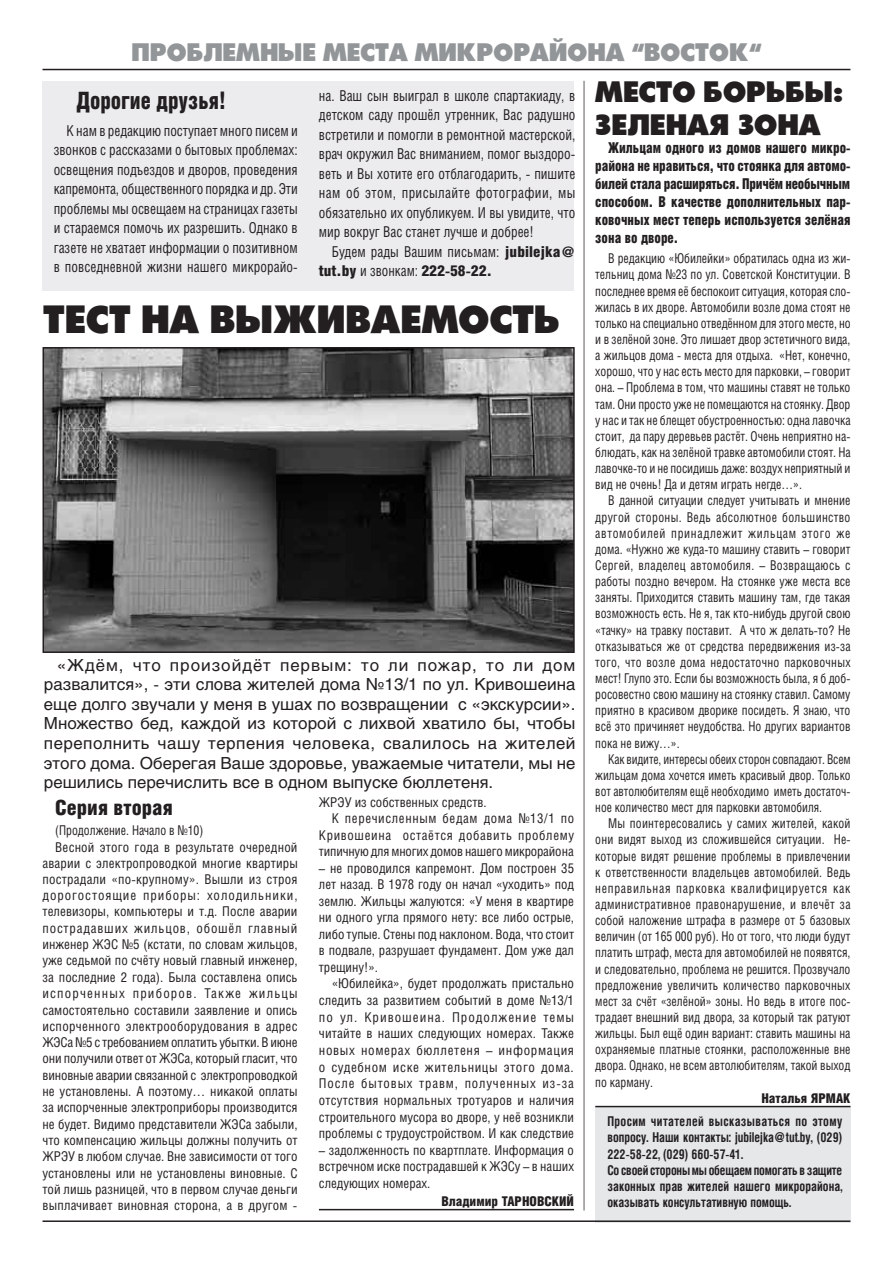
<style>
.page{position:relative;width:893px;height:1263px;background:#fff}
.page>*{position:absolute;margin:0;border:0;box-sizing:border-box;transform-origin:0 0}
.ЮБ_ЗАГ_30{font:42px "Futura Press Press";color:#231f20}
.ЮБ_ЗАГ_24{font:31.5px/33px "Futura Press Press";color:#231f20}
.ЮБ_ЗАГ_24-2{font:27px "Futura Press Press";color:#939698}
.ЮБ_ОСНОВНОЙ_ТЕКСТ{font:900 24px "Helios Cond";color:#231f20;scale:.9 1}
.ЮБ_Лид_в_колонку{font:900 21px "Helios Cond";color:#231f20}
.ЮБ_Лид{font:16.5px/19.5px "Helios";color:#231f20;text-align:justify}
.ЮБ_ОСНОВНОЙ_ТЕКСТ-2{font:15px/19.5px "Helios Cond";color:#231f20;text-align:justify;scale:.91 1}
.ЮБ_Лид_в_колонку-2{font:900 15px/18px "Helios Cond";color:#231f20;text-align:justify;scale:.9 1}
.ЮБ_ОСНОВНОЙ_ТЕКСТ-3{font:13.5px/16.2px "Helios Cond";color:#231f20;text-align:justify;scale:.9 1}
.ЮБ_ОСНОВНОЙ_ТЕКСТ-4{font:13.5px/16.4px "Helios Cond";color:#231f20;text-align:justify}
.ЮБ_ОСНОВНОЙ_ТЕКСТ-5{font:700 13.5px/16.2px "Helios Cond";color:#231f20;text-align:justify;scale:.9 1}
.ЮБ_ОСНОВНОЙ_ТЕКСТ-6{font:13.5px/16.2px "Helios Cond";color:#231f20;text-align:justify;scale:.88 1}
.ЮБ_Автор{font:900 13.5px "Helios Cond";color:#231f20}
.s1{font-weight:900}
</style>
<div class="page">
<hr style="left:43px;top:69px;width:807px;height:1px;background:#211c1e">
<div style="left:595px;top:1106px;width:255px;height:116px;background:#e6e7e9"></div>
<div style="left:43px;top:81px;width:531px;height:210px;background:#ececee"></div>
<hr style="left:43px;top:1220px;width:807px;height:2px;background:#231f20">
<img style="left:46px;top:350px;width:526px;height:300px">
<div style="left:43px;top:347px;width:532px;height:306px;border:2px solid #231f20"></div>
<hr style="left:319px;top:1209px;width:255px;height:1px;background:#231f20">
<hr style="left:595px;top:1106px;width:255px;height:1px;background:#231f20">
<hr style="left:583px;top:81px;width:2px;height:1129px;background:#989292">
<p class="ЮБ_ЗАГ_24-2" style="left:132px;top:36px;width:631px">проблемные места микрорайона “восток“</p>
<p class="ЮБ_ОСНОВНОЙ_ТЕКСТ-2" style="left:319px;top:86px;width:283px">на. Ваш сын выиграл в школе спартакиаду, в детском саду прошёл утренник, Вас радушно встретили и помогли в ремонтной мастерской, врач окружил Вас вниманием, помог выздоро&shy;веть и Вы хотите его отблагодарить, - пишите нам об этом, присылайте фотографии, мы обязательно их опубликуем. И вы увидите, что мир вокруг Вас станет лучше и добрее!</p>
<p class="ЮБ_ОСНОВНОЙ_ТЕКСТ-2" style="left:319px;top:242px;width:283px;text-indent:13px">Будем рады Вашим письмам: <span class="s1">jubilejka@ tut.by</span> и звонкам: <span class="s1">222-58-22.</span></p>
<p class="ЮБ_ЗАГ_30" style="left:43px;top:294px;width:518px">Тест на выживаемость</p>
<p class="ЮБ_ОСНОВНОЙ_ТЕКСТ" style="left:77px;top:87px;width:168px">Дорогие друзья!</p>
<p class="ЮБ_ОСНОВНОЙ_ТЕКСТ-2" style="left:54px;top:120px;width:270px;text-indent:13px">К нам в редакцию поступает много писем и звонков с рассказами о бытовых проблемах: освещения подъездов и дворов, проведения капремонта, общественного порядка и др. Эти проблемы мы освещаем на страницах газеты и стараемся помочь их разрешить. Однако в газете не хватает информации о позитивном в повседневной жизни нашего микрорайо-</p>
<p class="ЮБ_Лид" style="left:44px;top:655px;width:533px;text-indent:13px">«Ждём, что произойдёт первым: то ли пожар, то ли дом развалится», - эти слова жителей дома №13/1 по ул. Кривошеина еще долго звучали у меня в ушах по возвращении с «экскурсии».<br>Множество бед, каждой из которой с лихвой хватило бы, чтобы переполнить чашу терпения человека, свалилось на жителей этого дома. Оберегая Ваше здоровье, уважаемые читатели, мы не решились перечислить все в одном выпуске бюллетеня.</p>
<p class="ЮБ_Лид_в_колонку" style="left:55px;top:795px;width:119px">Серия вторая</p>
<p class="ЮБ_ОСНОВНОЙ_ТЕКСТ-3" style="left:55px;top:822px;width:166px">(Продолжение. Начало в №10)</p>
<p class="ЮБ_ОСНОВНОЙ_ТЕКСТ-4" style="left:43px;top:838px;width:257px;text-indent:13px">Весной этого года в результате очередной аварии с электропроводкой многие квартиры пострадали «по-крупному». Вышли из строя дорогостоящие приборы: холодильники, телевизоры, компьютеры и т.д. После аварии пострадавших жильцов, обошёл главный инженер ЖЭС №5 (кстати, по словам жильцов, уже седьмой по счёту новый главный инженер, за последние 2 года). Была составлена опись испорченных приборов. Также жильцы самостоятельно составили заявление и опись испорченного электрооборудования в адрес ЖЭСа №5 с требованием оплатить убытки. В июне они получили ответ от ЖЭСа, который гласит, что виновные аварии связанной с электропроводкой не установлены. А поэтому… никакой оплаты за испорченные электроприборы производится не будет. Видимо представители ЖЭСа забыли, что компенсацию жильцы должны получить от ЖРЭУ в любом случае. Вне зависимости от того установлены или не установлены виновные. С той лишь разницей, что в первом случае деньги выплачивает виновная сторона, а в другом -</p>
<p class="ЮБ_ОСНОВНОЙ_ТЕКСТ-4" style="left:319px;top:793px;width:169px">ЖРЭУ из собственных средств.</p>
<p class="ЮБ_ОСНОВНОЙ_ТЕКСТ-4" style="left:319px;top:810px;width:257px;text-indent:13px">К перечисленным бедам дома №13/1 по Кривошеина остаётся добавить проблему типичную для многих домов нашего микрорайона</p>
<p class="ЮБ_ОСНОВНОЙ_ТЕКСТ-4" style="left:319px;top:859px;width:257px">– не проводился капремонт. Дом построен 35 лет назад. В 1978 году он начал «уходить» под землю. Жильцы жалуются: «У меня в квартире ни одного угла прямого нету: все либо острые, либо тупые. Стены под наклоном. Вода, что стоит в подвале, разрушает фундамент. Дом уже дал трещину!».</p>
<p class="ЮБ_ОСНОВНОЙ_ТЕКСТ-4" style="left:319px;top:975px;width:257px;text-indent:13px">«Юбилейка», будет продолжать пристально следить за развитием событий в доме №13/1 по ул. Кривошеина. Продолжение темы читайте в наших следующих номерах. Также новых номерах бюллетеня – информация о судебном иске жительницы этого дома.<br>После бытовых травм, полученных из-за отсутствия нормальных тротуаров и наличия строительного мусора во дворе, у неё возникли проблемы с трудоустройством. И как следствие</p>
<p class="ЮБ_ОСНОВНОЙ_ТЕКСТ-4" style="left:319px;top:1141px;width:257px">– задолженность по квартплате. Информация о встречном иске пострадавшей к ЖЭСу – в наших следующих номерах.</p>
<p class="ЮБ_Автор" style="left:441px;top:1193px;width:134px">Владимир ТАРНОВСКИЙ</p>
<p class="ЮБ_ЗАГ_24" style="left:595px;top:75px;width:249px">Место борьбы: зеленая зона</p>
<p class="ЮБ_Лид_в_колонку-2" style="left:595px;top:138px;width:285px;text-indent:13px">Жильцам одного из домов нашего микро&shy;района не нравиться, что стоянка для автомо&shy;билей стала расширяться. Причём необычным способом. В качестве дополнительных пар&shy;ковочных мест теперь используется зелёная зона во дворе.</p>
<p class="ЮБ_ОСНОВНОЙ_ТЕКСТ-3" style="left:595px;top:250px;width:285px;text-indent:13px">В редакцию «Юбилейки» обратилась одна из жи&shy;тельниц дома №23 по ул. Советской Конституции. В последнее время её беспокоит ситуация, которая сло&shy;жилась в их дворе. Автомобили возле дома стоят не только на специально отведённом для этого месте, но и в зелёной зоне. Это лишает двор эстетичного вида, а жильцов дома - места для отдыха. «Нет, конечно, хорошо, что у нас есть место для парковки, – говорит она. – Проблема в том, что машины ставят не только там. Они просто уже не помещаются на стоянку. Двор у нас и так не блещет обустроенностью: одна лавочка стоит, да пару деревьев растёт. Очень неприятно на&shy;блюдать, как на зелёной травке автомобили стоят. На лавочке-то и не посидишь даже: воздух неприятный и вид не очень! Да и детям играть негде…».</p>
<p class="ЮБ_ОСНОВНОЙ_ТЕКСТ-3" style="left:595px;top:492px;width:285px;text-indent:13px">В данной ситуации следует учитывать и мнение другой стороны. Ведь абсолютное большинство автомобилей принадлежит жильцам этого же дома. «Нужно же куда-то машину ставить – говорит Сергей, владелец автомобиля. – Возвращаюсь с работы поздно вечером. На стоянке уже места все заняты. Приходится ставить машину там, где такая возможность есть. Не я, так кто-нибудь другой свою «тачку» на травку поставит. А что ж делать-то? Не отказываться же от средства передвижения из-за того, что возле дома недостаточно парковочных мест! Глупо это. Если бы возможность была, я б доб&shy;росовестно свою машину на стоянку ставил. Самому приятно в красивом дворике посидеть. Я знаю, что всё это причиняет неудобства. Но других вариантов пока не вижу…».</p>
<p class="ЮБ_ОСНОВНОЙ_ТЕКСТ-6" style="left:595px;top:750px;width:292px;text-indent:13px">Как видите, интересы обеих сторон совпадают. Всем жильцам дома хочется иметь красивый двор. Только вот автолюбителям ещё необходимо иметь достаточ&shy;ное количество мест для парковки автомобиля.</p>
<p class="ЮБ_ОСНОВНОЙ_ТЕКСТ-3" style="left:595px;top:815px;width:285px;text-indent:13px">Мы поинтересовались у самих жителей, какой они видят выход из сложившейся ситуации. Не&shy;которые видят решение проблемы в привлечении к ответственности владельцев автомобилей. Ведь неправильная парковка квалифицируется как административное правонарушение, и влечёт за собой наложение штрафа в размере от 5 базовых величин (от 165 000 руб). Но от того, что люди будут платить штраф, места для автомобилей не появятся, и следовательно, проблема не решится. Прозвучало предложение увеличить количество парковочных мест за счёт «зелёной» зоны. Но ведь в итоге пос&shy;традает внешний вид двора, за который так ратуют жильцы. Был ещё один вариант: ставить машины на охраняемые платные стоянки, расположенные вне двора. Однако, не всем автолюбителям, такой выход по карману.</p>
<p class="ЮБ_Автор" style="left:761px;top:1090px;width:91px">Наталья ЯРМАК</p>
<p class="ЮБ_ОСНОВНОЙ_ТЕКСТ-5" style="left:607px;top:1113px;width:263px">Просим читателей высказываться по этому вопросу. Наши контакты: jubilejka@tut.by, (029)<br>222-58-22, (029) 660-57-41.</p>
<p class="ЮБ_ОСНОВНОЙ_ТЕКСТ-5" style="left:607px;top:1161px;width:263px">Со своей стороны мы обещаем помогать в защите законных прав жителей нашего микрорайона, оказывать консультативную помощь.</p>
</div>
